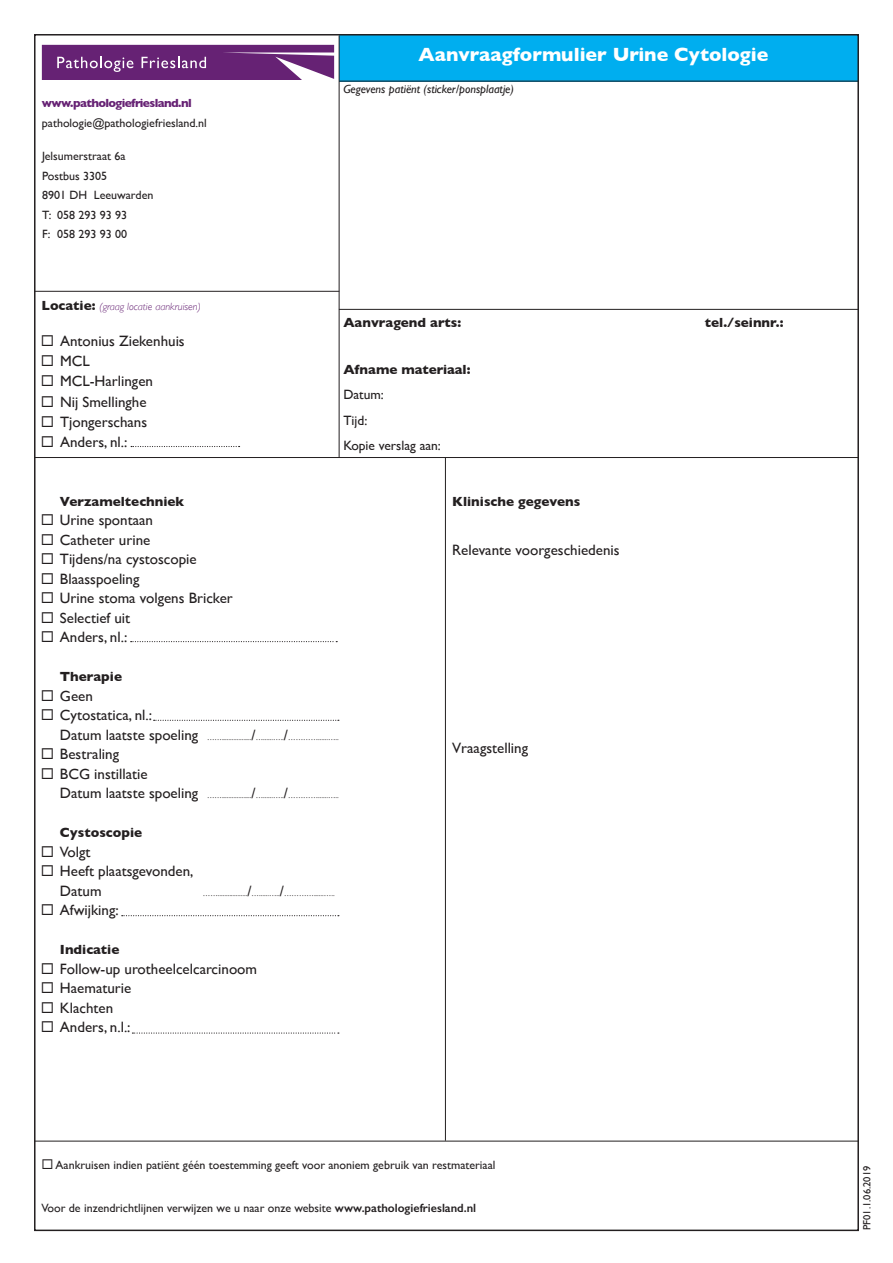
<style>
.page{position:relative;width:893px;height:1263px;background:#fff}
.page>*{position:absolute;margin:0;border:0;box-sizing:border-box;transform-origin:0 0}
.t1{font:700 19.5px "Gill Sans";color:#fff}
.t2{font:15px/19.5px "Gill Sans";color:#231f20}
.t3{font:700 13.5px "Gill Sans";color:#231f20}
.t4{font:13.5px/25.5px "Gill Sans";color:#231f20}
.t5{font:12px/19.5px "Gill Sans";color:#231f20}
.t6{font:italic 12px "Gill Sans";color:#231f20}
.t7{font:700 12px "Gill Sans";letter-spacing:-.05em;color:#662274}
.t8{font:italic 300 10.5px "Gill Sans";color:#662274}
.t9{font:10.5px "Gill Sans";color:#231f20}
.t10{font:7.5px "Gill Sans";color:#231f20}
.s1{font-weight:700;font-style:normal;font-size:13.5px;color:#231f20}
.s2{font-size:15px}
.s3{font-weight:600}
</style>
<div class="page">
<div style="left:339px;top:34px;width:519px;height:47px;background:#00aeef"></div>
<svg style="left:42px;top:45px;width:292px;height:35px;background:#763982"></svg>
<hr style="left:34px;top:291px;width:305px;height:1px;background:#231f20">
<hr style="left:34px;top:457px;width:825px;height:1px;background:#231f20">
<hr style="left:339px;top:36px;width:1px;height:421px;background:#231f20">
<hr style="left:339px;top:81px;width:519px;height:1px;background:#231f20">
<hr style="left:34px;top:1141px;width:824px;height:1px;background:#231f20">
<hr style="left:339px;top:309px;width:520px;height:1px;background:#231f20">
<hr style="left:445px;top:457px;width:1px;height:684px;background:#231f20">
<svg style="left:131px;top:446px;width:109px;height:1px"></svg>
<svg style="left:131px;top:641px;width:206px;height:1px"></svg>
<svg style="left:154px;top:720px;width:185px;height:1px"></svg>
<svg style="left:122px;top:915px;width:217px;height:1px"></svg>
<svg style="left:132px;top:1032px;width:207px;height:2px"></svg>
<h1 class="t1" style="left:418px;top:39px;width:351px">Aanvraagformulier Urine Cytologie</h1>
<p class="t7" style="left:42px;top:94px;width:151px">www.pathologiefriesland.nl</p>
<p class="t5" style="left:42px;top:113px;width:166px">pathologie@pathologiefriesland.nl</p>
<p class="t5" style="left:42px;top:146px;width:113px">Jelsumerstraat 6a<br>Postbus 3305<br>8901 DH Leeuwarden<br>T: 058 293 93 93<br>F: 058 293 93 00</p>
<p class="t8" style="left:41px;top:301px;width:161px"><span class="s1">Locatie:</span> (graag locatie aankruisen)</p>
<p class="t2" style="left:41px;top:331px;width:145px">◻ Antonius Ziekenhuis</p>
<p class="t2" style="left:41px;top:351px;width:50px">◻ MCL</p>
<p class="t2" style="left:41px;top:371px;width:114px">◻ MCL-Harlingen</p>
<p class="t2" style="left:41px;top:392px;width:107px">◻ Nij Smellinghe</p>
<p class="t2" style="left:41px;top:412px;width:108px">◻ Tjongerschans</p>
<p class="t2" style="left:41px;top:432px;width:88px">◻ Anders, nl.:</p>
<p class="t6" style="left:343px;top:82px;width:172px">Gegevens patiënt (sticker/ponsplaatje)</p>
<p class="t3" style="left:343px;top:312px;width:119px">Aanvragend arts:</p>
<p class="t3" style="left:705px;top:312px;width:80px">tel./seinnr.:</p>
<p class="t3" style="left:343px;top:358px;width:129px">Afname materiaal:</p>
<p class="t4" style="left:343px;top:382px;width:99px">Datum:<br>Tijd:<br>Kopie verslag aan:</p>
<p class="t3" style="left:60px;top:490px;width:126px">Verzameltechniek</p>
<p class="t2" style="left:41px;top:510px;width:114px">◻ Urine spontaan</p>
<p class="t2" style="left:41px;top:530px;width:111px">◻ Catheter urine</p>
<p class="t2" style="left:41px;top:549px;width:157px">◻ Tijdens/na cystoscopie</p>
<p class="t2" style="left:41px;top:569px;width:100px">◻ Blaasspoeling</p>
<p class="t2" style="left:41px;top:588px;width:193px">◻ Urine stoma volgens Bricker</p>
<p class="t2" style="left:41px;top:608px;width:91px">◻ Selectief uit</p>
<p class="t2" style="left:41px;top:627px;width:88px">◻ Anders, nl.:</p>
<p class="t3" style="left:60px;top:666px;width:64px">Therapie</p>
<p class="t2" style="left:41px;top:686px;width:54px">◻ Geen</p>
<p class="t2" style="left:41px;top:705px;width:113px">◻ Cytostatica, nl.:</p>
<p class="t10" style="left:60px;top:733px;width:280px"><span class="s2">Datum laatste spoeling</span> ……..................<span class="s2">/</span>…......…..<span class="s2">/</span>…………......…..</p>
<p class="t2" style="left:41px;top:744px;width:80px">◻ Bestraling</p>
<p class="t2" style="left:41px;top:764px;width:108px">◻ BCG instillatie</p>
<p class="t10" style="left:60px;top:791px;width:280px"><span class="s2">Datum laatste spoeling</span> ……..................<span class="s2">/</span>…......…..<span class="s2">/</span>…………......…..</p>
<p class="t3" style="left:60px;top:822px;width:84px">Cystoscopie</p>
<p class="t2" style="left:41px;top:842px;width:51px">◻ Volgt</p>
<p class="t2" style="left:60px;top:861px;width:135px;text-indent:-19px">◻ Heeft plaatsgevonden,<br>Datum</p>
<p class="t10" style="left:203px;top:889px;width:133px">……..................<span class="s2">/</span>…......…..<span class="s2">/</span>…………......…..</p>
<p class="t2" style="left:41px;top:900px;width:79px">◻ Afwijking:</p>
<p class="t3" style="left:60px;top:939px;width:61px">Indicatie</p>
<p class="t2" style="left:41px;top:959px;width:218px">◻ Follow-up urotheelcelcarcinoom</p>
<p class="t2" style="left:41px;top:978px;width:92px">◻ Haematurie</p>
<p class="t2" style="left:41px;top:998px;width:74px">◻ Klachten</p>
<p class="t2" style="left:41px;top:1017px;width:91px">◻ Anders, n.l.:</p>
<p class="t3" style="left:452px;top:490px;width:130px">Klinische gegevens</p>
<p class="t2" style="left:452px;top:540px;width:169px">Relevante voorgeschiedenis</p>
<p class="t2" style="left:452px;top:738px;width:77px">Vraagstelling</p>
<p class="t5" style="left:41px;top:1155px;width:455px">◻ Aankruisen indien patiënt géén toestemming geeft voor anoniem gebruik van restmateriaal</p>
<p class="t5" style="left:41px;top:1198px;width:436px">Voor de inzendrichtlijnen verwijzen we u naar onze website <span class="s3">www.pathologiefriesland.nl</span></p>
<p class="t9" style="left:861px;top:1230px;width:66px;rotate:-90deg">PF01.1.06.2019</p>
</div>
